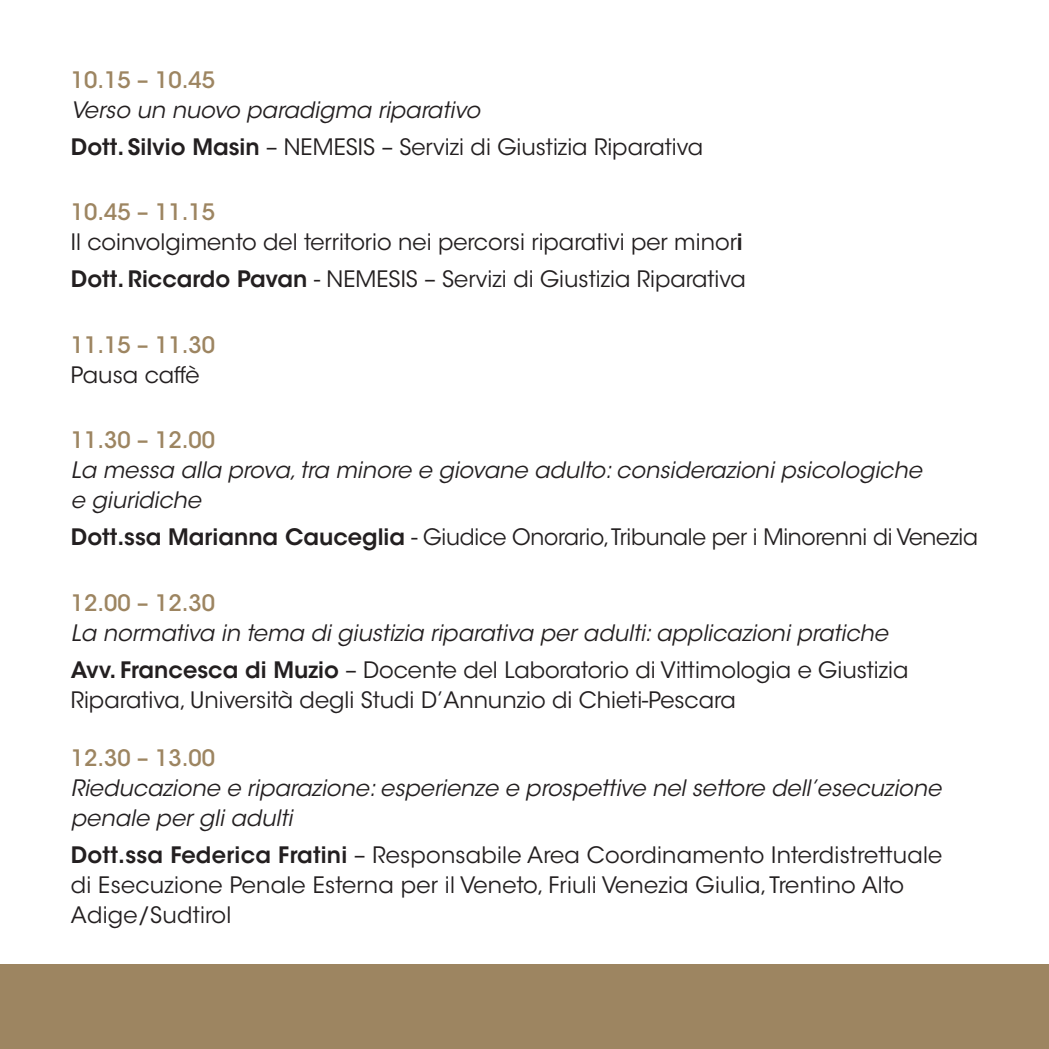
<style>
.page{position:relative;width:1049px;height:1049px;background:#fff}
.page>*{position:absolute;margin:0;border:0;box-sizing:border-box;transform-origin:0 0}
.Testi{font:22.5px/30px "ITC Avant Garde Std";color:#231f20}
.Testi-2{font:italic 22.5px/30px "ITC Avant Garde Std";color:#231f20}
.Testi_evidenziati{font:500 22.5px "ITC Avant Garde Std";color:#9d8561}
.s1{font-weight:600}
</style>
<div class="page">
<div style="left:0;top:964px;width:1049px;height:85px;background:#9d8561"></div>
<p class="Testi_evidenziati" style="left:71px;top:65px;width:146px">10.15 – 10.45</p>
<p class="Testi-2" style="left:71px;top:95px;width:411px">Verso un nuovo paradigma riparativo</p>
<p class="Testi" style="left:71px;top:132px;width:634px"><span class="s1">Dott. Silvio Masin</span> – NEMESIS – Servizi di Giustizia Riparativa</p>
<p class="Testi_evidenziati" style="left:71px;top:198px;width:146px">10.45 – 11.15</p>
<p class="Testi" style="left:71px;top:227px;width:673px">Il coinvolgimento del territorio nei percorsi riparativi per minor<span class="s1">i</span></p>
<p class="Testi" style="left:71px;top:264px;width:676px"><span class="s1">Dott. Riccardo Pavan</span> - NEMESIS – Servizi di Giustizia Riparativa</p>
<p class="Testi_evidenziati" style="left:71px;top:330px;width:146px">11.15 – 11.30</p>
<p class="Testi" style="left:71px;top:360px;width:130px">Pausa caffè</p>
<p class="Testi_evidenziati" style="left:71px;top:426px;width:146px">11.30 – 12.00</p>
<p class="Testi-2" style="left:71px;top:455px;width:852px">La messa alla prova, tra minore e giovane adulto: considerazioni psicologiche e giuridiche</p>
<p class="Testi" style="left:71px;top:522px;width:909px"><span class="s1">Dott.ssa Marianna Cauceglia</span> - Giudice Onorario,Tribunale per i Minorenni di Venezia</p>
<p class="Testi_evidenziati" style="left:71px;top:588px;width:146px">12.00 – 12.30</p>
<p class="Testi-2" style="left:71px;top:618px;width:818px">La normativa in tema di giustizia riparativa per adulti: applicazioni pratiche</p>
<p class="Testi" style="left:71px;top:655px;width:839px"><span class="s1">Avv. Francesca di Muzio</span> – Docente del Laboratorio di Vittimologia e Giustizia<br>Riparativa, Università degli Studi D’Annunzio di Chieti-Pescara</p>
<p class="Testi_evidenziati" style="left:71px;top:744px;width:146px">12.30 – 13.00</p>
<p class="Testi-2" style="left:71px;top:773px;width:872px">Rieducazione e riparazione: esperienze e prospettive nel settore dell’esecuzione penale per gli adulti</p>
<p class="Testi" style="left:71px;top:840px;width:873px"><span class="s1">Dott.ssa Federica Fratini</span> – Responsabile Area Coordinamento Interdistrettuale di Esecuzione Penale Esterna per il Veneto, Friuli Venezia Giulia, Trentino Alto<br>Adige/Sudtirol</p>
</div>
